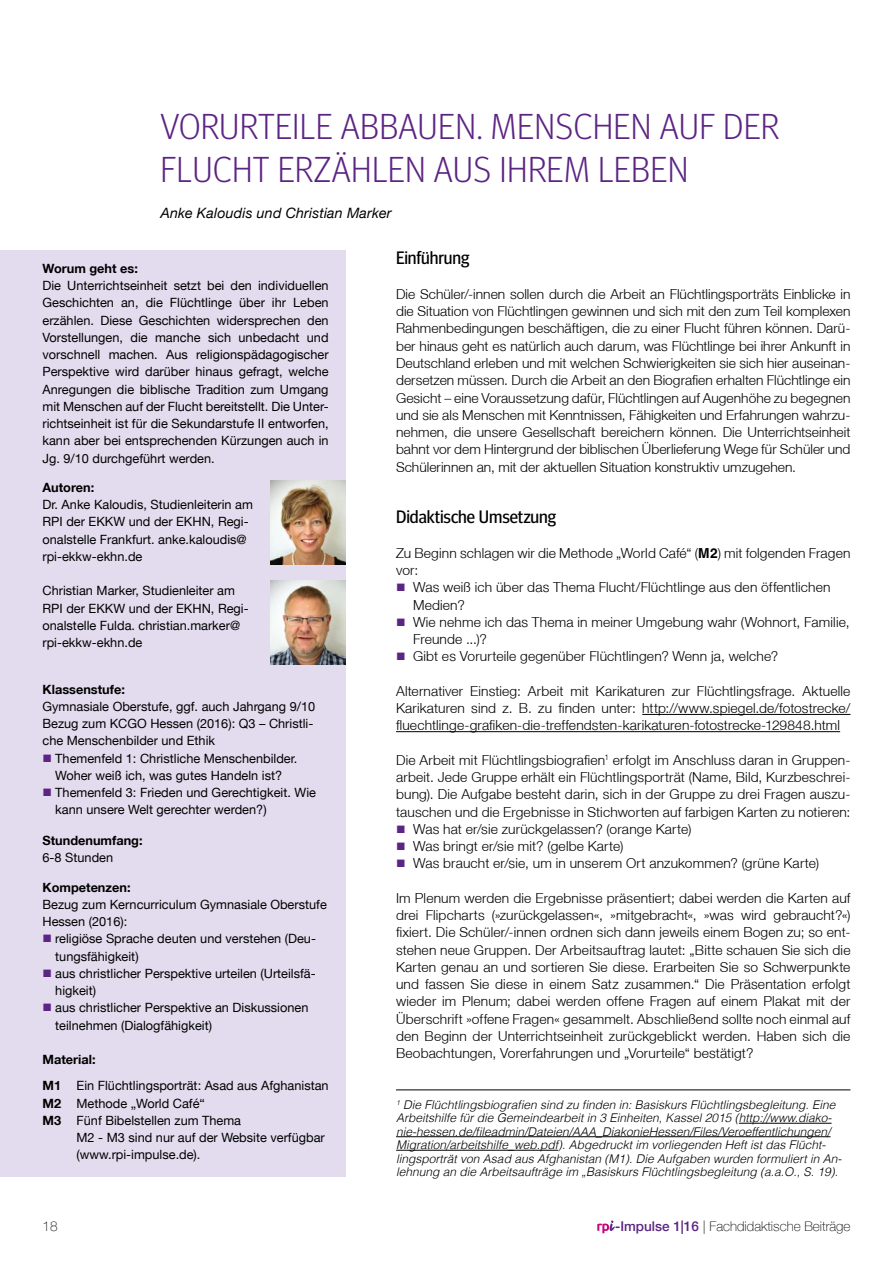
<style>
.page{position:relative;width:893px;height:1263px;background:#fff}
.page>*{position:absolute;margin:0;border:0;box-sizing:border-box;transform-origin:0 0}
.t1{font:300 36px/43.2px "Meta Headline OT";letter-spacing:.01em;color:#5c2483}
.t2{font:18px "Meta Headline OT";letter-spacing:-.005em;color:#000}
.t3{font:italic 14.25px "Helvetica Neue LT";letter-spacing:.01em;color:#000}
.t4{font:300 13.8px/17.2px "Helvetica Neue LT";letter-spacing:.01em;color:#000;text-align:justify}
.t5{font:100 13.5px "Helvetica Neue LT";color:#000}
.t6{font:12.75px/17.2px "Helvetica Neue LT";color:#000}
.t7{font:700 12.75px "Helvetica Neue LT";color:#000}
.t8{font:italic 300 12px/13.5px "Helvetica LT";color:#000}
.s1{font-family:"Helvetica LT";font-weight:700}
.s2{color:#5c2483}
.s3{font-weight:700}
.s4{font-weight:500;color:#5c2483}
</style>
<div class="page">
<svg style="left:597px;top:1220px;width:18px;height:13px"></svg>
<div style="left:0;top:250px;width:345px;height:927px;background:#e3dcee"></div>
<hr style="left:642px;top:714px;width:208px;height:1px;background:#000">
<hr style="left:396px;top:731px;width:444px;height:1px;background:#000">
<img style="left:271px;top:480px;width:74px;height:84px">
<img style="left:271px;top:580px;width:74px;height:84px">
<hr style="left:739px;top:1123px;width:93px;height:1px;background:#000">
<hr style="left:396px;top:1136px;width:434px;height:1px;background:#000">
<hr style="left:396px;top:1150px;width:162px;height:1px;background:#000">
<hr style="left:396px;top:1089px;width:454px;height:1px;background:#000">
<h1 class="t1" style="left:161px;top:104px;width:620px">VORURTEILE ABBAUEN. MENSCHEN AUF DER<br>FLUCHT ERZÄHLEN AUS IHREM LEBEN</h1>
<p class="t3" style="left:160px;top:205px;width:233px">Anke Kaloudis und Christian Marker</p>
<h2 class="t2" style="left:396px;top:247px;width:75px">Einführung</h2>
<p class="t4" style="left:396px;top:285px;width:456px">Die Schüler/-innen sollen durch die Arbeit an Flüchtlingsporträts Einblicke in die Situation von Flüchtlingen gewinnen und sich mit den zum Teil komplexen Rahmenbedingungen beschäftigen, die zu einer Flucht führen können. Darü&shy;ber hinaus geht es natürlich auch darum, was Flüchtlinge bei ihrer Ankunft in Deutschland erleben und mit welchen Schwierigkeiten sie sich hier auseinan&shy;dersetzen müssen. Durch die Arbeit an den Biografien erhalten Flüchtlinge ein Gesicht – eine Voraussetzung dafür, Flüchtlingen auf Augenhöhe zu begegnen und sie als Menschen mit Kenntnissen, Fähigkeiten und Erfahrungen wahrzu&shy;nehmen, die unsere Gesellschaft bereichern können. Die Unterrichtseinheit bahnt vor dem Hintergrund der biblischen Überlieferung Wege für Schüler und Schülerinnen an, mit der aktuellen Situation konstruktiv umzugehen.</p>
<h2 class="t2" style="left:396px;top:506px;width:161px">Didaktische Umsetzung</h2>
<p class="t4" style="left:396px;top:544px;width:456px">Zu Beginn schlagen wir die Methode „World Café“ (<span class="s1">M2</span>) mit folgenden Fragen vor:</p>
<p class="t4" style="left:413px;top:578px;width:419px;text-indent:-17px"><span class="s2">■</span> Was weiß ich über das Thema Flucht/Flüchtlinge aus den öffentlichen<br>Medien?</p>
<p class="t4" style="left:413px;top:613px;width:438px;text-indent:-17px"><span class="s2">■</span> Wie nehme ich das Thema in meiner Umgebung wahr (Wohnort, Familie,<br>Freunde ...)?</p>
<p class="t4" style="left:396px;top:647px;width:384px"><span class="s2">■</span> Gibt es Vorurteile gegenüber Flüchtlingen? Wenn ja, welche?</p>
<p class="t4" style="left:396px;top:682px;width:456px">Alternativer Einstieg: Arbeit mit Karikaturen zur Flüchtlingsfrage. Aktuelle Karikaturen sind z. B. zu finden unter: http://www.spiegel.de/fotostrecke/ fluechtlinge-grafiken-die-treffendsten-karikaturen-fotostrecke-129848.html</p>
<p class="t4" style="left:396px;top:751px;width:456px">Die Arbeit mit Flüchtlingsbiografien<sup>1</sup> erfolgt im Anschluss daran in Gruppen&shy;arbeit. Jede Gruppe erhält ein Flüchtlingsporträt (Name, Bild, Kurzbeschrei&shy;bung). Die Aufgabe besteht darin, sich in der Gruppe zu drei Fragen auszu&shy;tauschen und die Ergebnisse in Stichworten auf farbigen Karten zu notieren:</p>
<p class="t4" style="left:396px;top:820px;width:297px"><span class="s2">■</span> Was hat er/sie zurückgelassen? (orange Karte)</p>
<p class="t4" style="left:396px;top:837px;width:229px"><span class="s2">■</span> Was bringt er/sie mit? (gelbe Karte)</p>
<p class="t4" style="left:396px;top:854px;width:425px"><span class="s2">■</span> Was braucht er/sie, um in unserem Ort anzukommen? (grüne Karte)</p>
<p class="t4" style="left:396px;top:889px;width:456px">Im Plenum werden die Ergebnisse präsentiert; dabei werden die Karten auf drei Flipcharts (»zurückgelassen«, »mitgebracht«, »was wird gebraucht?«) fixiert. Die Schüler/-innen ordnen sich dann jeweils einem Bogen zu; so ent&shy;stehen neue Gruppen. Der Arbeitsauftrag lautet: „Bitte schauen Sie sich die Karten genau an und sortieren Sie diese. Erarbeiten Sie so Schwerpunkte und fassen Sie diese in einem Satz zusammen.“ Die Präsentation erfolgt wieder im Plenum; dabei werden offene Fragen auf einem Plakat mit der Überschrift »offene Fragen« gesammelt. Abschließend sollte noch einmal auf den Beginn der Unterrichtseinheit zurückgeblickt werden. Haben sich die Beobachtungen, Vorerfahrungen und „Vorurteile“ bestätigt?</p>
<p class="t8" style="left:396px;top:1097px;width:447px"><sup>1</sup> Die Flüchtlingsbiografien sind zu finden in: Basiskurs Flüchtlingsbegleitung. Eine Arbeitshilfe für die Gemeindearbeit in 3 Einheiten, Kassel 2015 (http://www.diako&shy;nie-hessen.de/fileadmin/Dateien/AAA_DiakonieHessen/Files/Veroeffentlichungen/ Migration/arbeitshilfe_web.pdf). Abgedruckt im vorliegenden Heft ist das Flücht&shy;lingsporträt von Asad aus Afghanistan (M1). Die Aufgaben wurden formuliert in An&shy;lehnung an die Arbeitsaufträge im „Basiskurs Flüchtlingsbegleitung (a.a.O., S. 19).</p>
<p class="t7" style="left:43px;top:260px;width:97px">Worum geht es:</p>
<p class="t6" style="left:43px;top:277px;width:288px;text-align:justify">Die Unterrichtseinheit setzt bei den individuellen Geschichten an, die Flüchtlinge über ihr Leben erzählen. Diese Geschichten widersprechen den Vorstellungen, die manche sich unbedacht und vorschnell machen. Aus religionspädagogischer Perspektive wird darüber hinaus gefragt, welche Anregungen die biblische Tradition zum Umgang mit Menschen auf der Flucht bereitstellt. Die Unter&shy;richtseinheit ist für die Sekundarstufe II entworfen, kann aber bei entsprechenden Kürzungen auch in Jg. 9/10 durchgeführt werden.</p>
<p class="t7" style="left:43px;top:479px;width:53px">Autoren:</p>
<p class="t6" style="left:43px;top:496px;width:212px">Dr. Anke Kaloudis, Studienleiterin am<br>RPI der EKKW und der EKHN, Regi&shy;onalstelle Frankfurt. anke.kaloudis@ rpi-ekkw-ekhn.de</p>
<p class="t6" style="left:43px;top:582px;width:208px">Christian Marker, Studienleiter am<br>RPI der EKKW und der EKHN, Regi&shy;onalstelle Fulda. christian.marker@ rpi-ekkw-ekhn.de</p>
<p class="t7" style="left:43px;top:681px;width:84px">Klassenstufe:</p>
<p class="t6" style="left:43px;top:697px;width:274px">Gymnasiale Oberstufe, ggf. auch Jahrgang 9/10<br>Bezug zum KCGO Hessen (2016): Q3 – Christli&shy;che Menschenbilder und Ethik</p>
<p class="t6" style="left:43px;top:749px;width:256px;text-align:center"><span class="s2">■</span> Themenfeld 1: Christliche Menschenbilder.<br>Woher weiß ich, was gutes Handeln ist?</p>
<p class="t6" style="left:55px;top:784px;width:262px;text-indent:-13px"><span class="s2">■</span> Themenfeld 3: Frieden und Gerechtigkeit. Wie kann unsere Welt gerechter werden?)</p>
<p class="t7" style="left:43px;top:833px;width:102px">Stundenumfang:</p>
<p class="t6" style="left:43px;top:849px;width:72px">6-8 Stunden</p>
<p class="t7" style="left:43px;top:879px;width:90px">Kompetenzen:</p>
<p class="t6" style="left:43px;top:895px;width:286px">Bezug zum Kerncurriculum Gymnasiale Oberstufe<br>Hessen (2016):</p>
<p class="t6" style="left:55px;top:930px;width:262px;text-indent:-13px"><span class="s2">■</span> religiöse Sprache deuten und verstehen (Deu&shy;tungsfähigkeit)</p>
<p class="t6" style="left:55px;top:964px;width:262px;text-indent:-13px"><span class="s2">■</span> aus christlicher Perspektive urteilen (Urteilsfä&shy;higkeit)</p>
<p class="t6" style="left:55px;top:999px;width:255px;text-indent:-13px"><span class="s2">■</span> aus christlicher Perspektive an Diskussionen teilnehmen (Dialogfähigkeit)</p>
<p class="t6" style="left:43px;top:1046px;width:288px;line-height:26.2px"><span class="s3">Material:<br>M1</span> Ein Flüchtlingsporträt: Asad aus Afghanistan</p>
<p class="t6" style="left:43px;top:1094px;width:164px"><span class="s3">M2</span> Methode „World Café“</p>
<p class="t6" style="left:43px;top:1111px;width:200px"><span class="s3">M3</span> Fünf Bibelstellen zum Thema</p>
<p class="t6" style="left:77px;top:1129px;width:250px">M2 - M3 sind nur auf der Website verfügbar</p>
<p class="t6" style="left:77px;top:1146px;width:125px">(www.rpi-impulse.de).</p>
<p class="t5" style="left:43px;top:1218px;width:17px">18</p>
<p class="t5" style="left:615px;top:1218px;width:237px"><span class="s4">-Impulse 1|16</span> | Fachdidaktische Beiträge</p>
</div>
